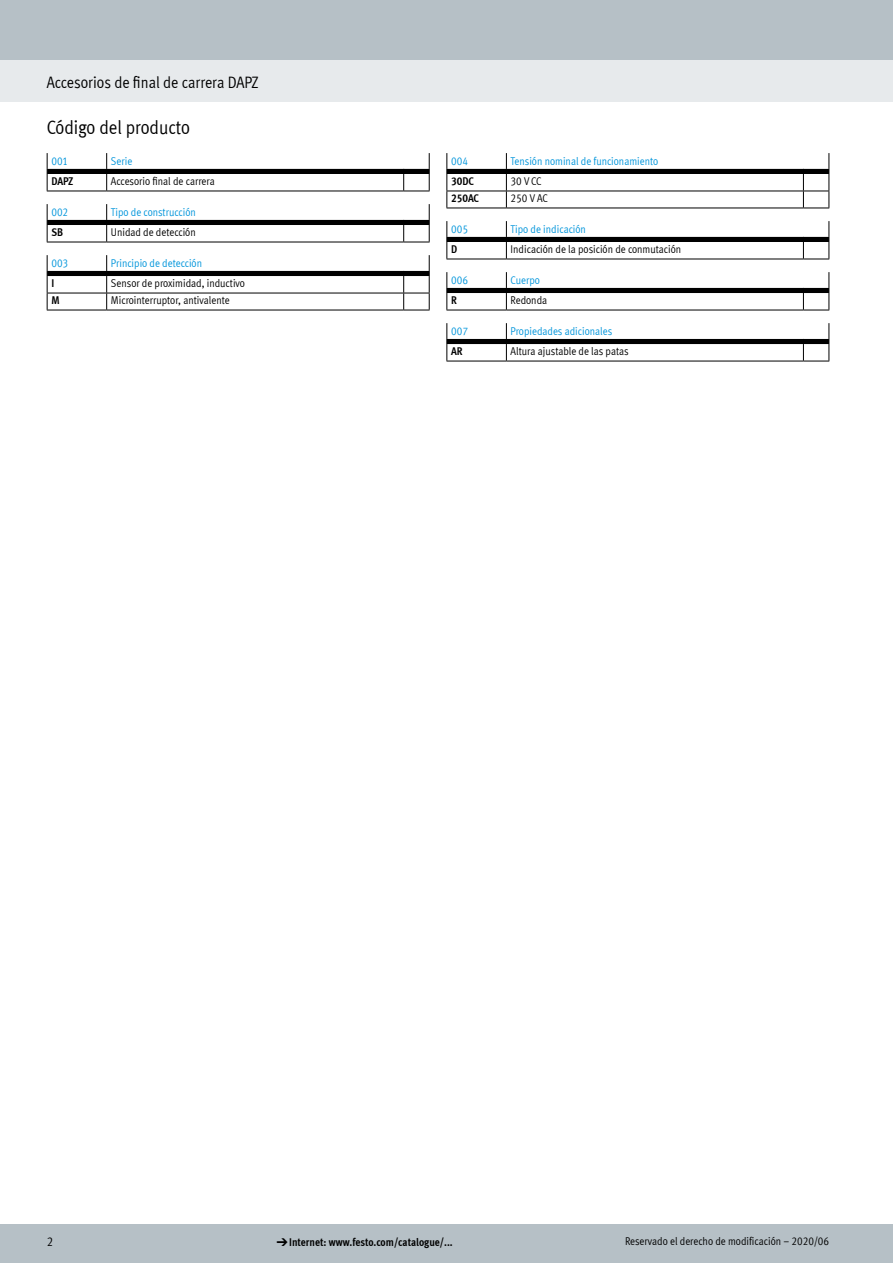
<style>
.page{position:relative;width:893px;height:1263px;background:#fff}
.page>*{position:absolute;margin:0;border:0;box-sizing:border-box;transform-origin:0 0}
.FES_title_section{font:19.5px "Meta Cond LF";color:#000}
.FES_title_family{font:16.5px "Meta Cond LF";color:#000}
.t1{font:12.75px "Meta Cond LF";color:#000}
.t2{font:11.25px "Meta Cond LF";color:#000}
.t3{font:11.25px "Meta Cond LF";color:#0095db}
.t4{font:700 11.25px "Meta Cond LF";color:#000}
.s1{font-family:"Meto Pict 182";font-weight:400}
</style>
<div class="page">
<div style="left:0;top:1225px;width:893px;height:38px;background:#b6c0c6"></div>
<div style="left:0;top:60px;width:893px;height:42px;background:#e7eaec"></div>
<div style="left:0;top:0;width:893px;height:60px;background:#b6c0c6"></div>
<svg style="left:47px;top:153px;width:383px;height:39px"></svg>
<svg style="left:47px;top:204px;width:383px;height:39px"></svg>
<svg style="left:47px;top:255px;width:383px;height:56px"></svg>
<svg style="left:446px;top:153px;width:383px;height:56px"></svg>
<svg style="left:446px;top:221px;width:383px;height:39px"></svg>
<svg style="left:446px;top:272px;width:383px;height:39px"></svg>
<svg style="left:446px;top:323px;width:383px;height:39px"></svg>
<p class="FES_title_family" style="left:47px;top:72px;width:213px">Accesorios de final de carrera DAPZ</p>
<p class="FES_title_section" style="left:47px;top:116px;width:145px">Código del producto</p>
<p class="t3" style="left:51px;top:154px;width:18px">001</p>
<p class="t3" style="left:111px;top:154px;width:23px">Serie</p>
<p class="t4" style="left:51px;top:174px;width:24px">DAPZ</p>
<p class="t2" style="left:111px;top:174px;width:105px">Accesorio final de carrera</p>
<p class="t3" style="left:51px;top:205px;width:18px">002</p>
<p class="t3" style="left:111px;top:205px;width:86px">Tipo de construcción</p>
<p class="t4" style="left:51px;top:225px;width:13px">SB</p>
<p class="t2" style="left:111px;top:225px;width:86px">Unidad de detección</p>
<p class="t3" style="left:51px;top:256px;width:18px">003</p>
<p class="t3" style="left:111px;top:256px;width:93px">Principio de detección</p>
<p class="t4" style="left:51px;top:276px;width:4px">I</p>
<p class="t2" style="left:111px;top:276px;width:136px">Sensor de proximidad, inductivo</p>
<p class="t4" style="left:51px;top:293px;width:10px">M</p>
<p class="t2" style="left:111px;top:293px;width:120px">Microinterruptor, antivalente</p>
<p class="t3" style="left:451px;top:154px;width:18px">004</p>
<p class="t3" style="left:511px;top:154px;width:149px">Tensión nominal de funcionamiento</p>
<p class="t4" style="left:451px;top:174px;width:24px">30DC</p>
<p class="t2" style="left:511px;top:174px;width:32px">30 V CC</p>
<p class="t4" style="left:451px;top:191px;width:29px">250AC</p>
<p class="t2" style="left:511px;top:191px;width:39px">250 V AC</p>
<p class="t3" style="left:451px;top:222px;width:18px">005</p>
<p class="t3" style="left:511px;top:222px;width:77px">Tipo de indicación</p>
<p class="t4" style="left:451px;top:242px;width:8px">D</p>
<p class="t2" style="left:511px;top:242px;width:172px">Indicación de la posición de conmutación</p>
<p class="t3" style="left:451px;top:273px;width:18px">006</p>
<p class="t3" style="left:511px;top:273px;width:31px">Cuerpo</p>
<p class="t4" style="left:451px;top:293px;width:7px">R</p>
<p class="t2" style="left:511px;top:293px;width:38px">Redonda</p>
<p class="t3" style="left:451px;top:324px;width:18px">007</p>
<p class="t3" style="left:511px;top:324px;width:103px">Propiedades adicionales</p>
<p class="t4" style="left:451px;top:344px;width:13px">AR</p>
<p class="t2" style="left:511px;top:344px;width:120px">Altura ajustable de las patas</p>
<p class="t1" style="left:47px;top:1234px;width:8px">2</p>
<p class="t4" style="left:276px;top:1235px;width:178px"><span class="s1">d</span>Internet: www.festo.com/catalogue/...</p>
<p class="t2" style="left:625px;top:1234px;width:206px">Reservado el derecho de modificación – 2020/06</p>
</div>
